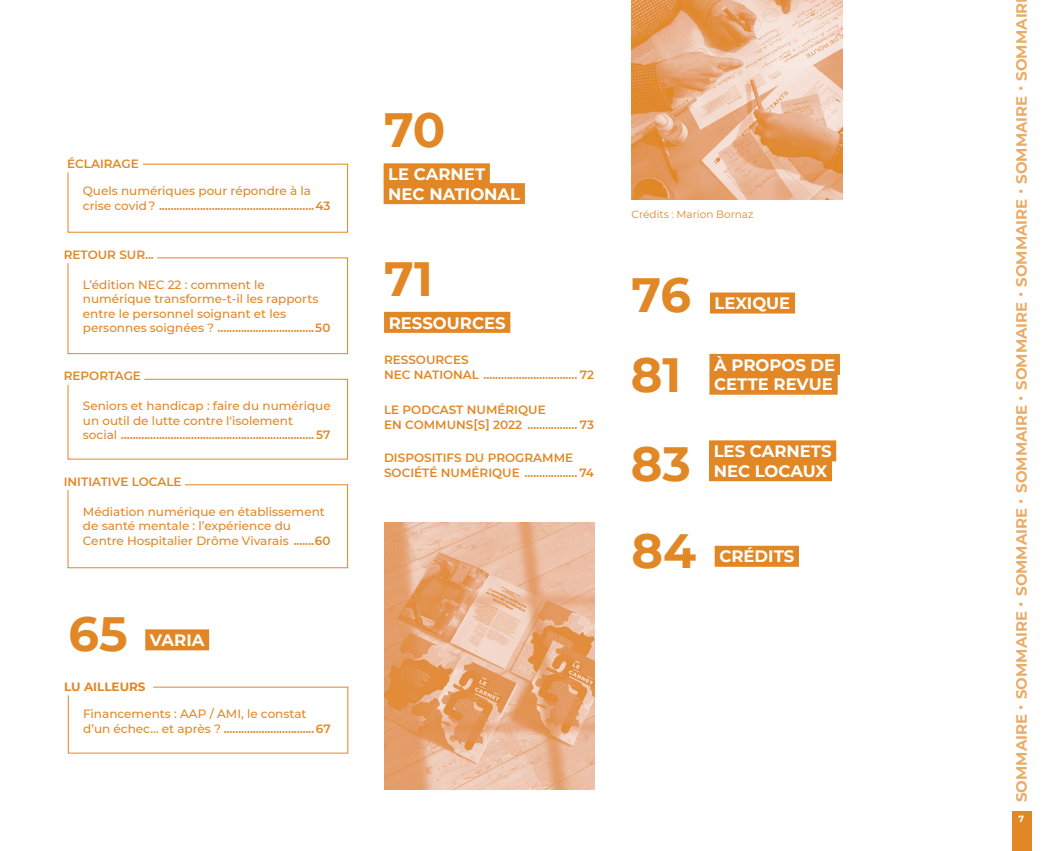
<style>
.page{position:relative;width:1063px;height:851px;background:#fff}
.page>*{position:absolute;margin:0;border:0;box-sizing:border-box;transform-origin:0 0}
.t1{font:700 48px "Montserrat";color:#e18725}
.t2{font:700 16.5px/19.8px "Montserrat";color:#fff}
.t3{font:700 15px "Montserrat";color:#e18725}
.t4{font:500 12px/14.4px "Montserrat";color:#e18725}
.t5{font:600 12px/14.4px "Montserrat";color:#e18725}
.t6{font:700 12px "Montserrat";color:#e18725}
.Note_de_bas_de_page{font:10.5px "Montserrat";color:#e18725}
.t7{font:700 9px "Montserrat";color:#fff}
.s1{font-weight:500}
.s2{font-weight:600}
.s3{font-size:16.5px}
</style>
<div class="page">
<div style="left:1012px;top:810px;width:19px;height:40px;background:#e18725"></div>
<div style="left:145px;top:629px;width:64px;height:21px;background:#e18725"></div>
<div style="left:384px;top:163px;width:106px;height:21px;background:#e18725"></div>
<div style="left:384px;top:183px;width:141px;height:21px;background:#e18725"></div>
<div style="left:710px;top:292px;width:85px;height:21px;background:#e18725"></div>
<div style="left:384px;top:312px;width:126px;height:21px;background:#e18725"></div>
<div style="left:709px;top:354px;width:131px;height:21px;background:#e18725"></div>
<div style="left:709px;top:373px;width:129px;height:21px;background:#e18725"></div>
<div style="left:709px;top:440px;width:127px;height:21px;background:#e18725"></div>
<div style="left:709px;top:460px;width:123px;height:21px;background:#e18725"></div>
<div style="left:715px;top:545px;width:84px;height:21px;background:#e18725"></div>
<img style="left:384px;top:523px;width:211px;height:266px">
<img style="left:632px;top:0;width:210px;height:199px">
<div style="left:68px;top:257px;width:280px;height:97px;border:1px solid #e18725"></div>
<div style="left:64px;top:242px;width:93px;height:21px;background:#fff"></div>
<div style="left:68px;top:379px;width:280px;height:80px;border:1px solid #e18725"></div>
<div style="left:64px;top:363px;width:80px;height:21px;background:#fff"></div>
<div style="left:68px;top:484px;width:280px;height:84px;border:1px solid #e18725"></div>
<div style="left:64px;top:469px;width:121px;height:21px;background:#fff"></div>
<p class="t5" style="left:67px;top:156px;width:73px">ÉCLAIRAGE</p>
<p class="t5" style="left:83px;top:183px;width:249px"><span class="s1">Quels numériques pour répondre à la crise covid ?</span> .....................................................43</p>
<p class="t5" style="left:64px;top:247px;width:92px">RETOUR SUR...</p>
<p class="t4" style="left:83px;top:277px;width:249px">L’édition NEC 22 : comment le numérique transforme-t-il les rapports entre le personnel soignant et les personnes soignées ? <span class="s2">.................................50</span></p>
<p class="t5" style="left:64px;top:368px;width:79px">REPORTAGE</p>
<p class="t4" style="left:83px;top:398px;width:249px">Seniors et handicap : faire du numérique un outil de lutte contre l'isolement<br>social <span class="s2">.................................................................. 57</span></p>
<p class="t5" style="left:64px;top:473px;width:119px">INITIATIVE LOCALE</p>
<p class="t4" style="left:83px;top:504px;width:249px">Médiation numérique en établissement de santé mentale : l’expérience du<br>Centre Hospitalier Drôme Vivarais <span class="s2">.......60</span></p>
<p class="t1" style="left:69px;top:599px;width:61px">65</p>
<p class="t2" style="left:150px;top:629px;width:56px">VARIA</p>
<p class="t6" style="left:64px;top:678px;width:83px">LU AILLEURS</p>
<p class="t4" style="left:83px;top:706px;width:249px">Financements : AAP / AMI, le constat d’un échec… et après ? <span class="s2">...............................67</span></p>
<p class="t1" style="left:384px;top:96px;width:63px">70</p>
<p class="t2" style="left:388px;top:163px;width:133px">LE CARNET<br>NEC NATIONAL</p>
<p class="t1" style="left:384px;top:244px;width:51px">71</p>
<p class="t2" style="left:389px;top:312px;width:118px">RESSOURCES</p>
<p class="t5" style="left:384px;top:352px;width:212px">RESSOURCES<br>NEC NATIONAL ................................ 72</p>
<p class="t5" style="left:384px;top:402px;width:212px">LE PODCAST NUMÉRIQUE<br>EN COMMUNS[S] 2022 ................. 73</p>
<p class="t5" style="left:384px;top:450px;width:212px">DISPOSITIFS DU PROGRAMME<br>SOCIÉTÉ NUMÉRIQUE .................. 74</p>
<p class="Note_de_bas_de_page" style="left:632px;top:207px;width:123px">Crédits : Marion Bornaz</p>
<p class="t1" style="left:632px;top:260px;width:61px">76</p>
<p class="t2" style="left:715px;top:292px;width:77px">LEXIQUE</p>
<p class="t1" style="left:631px;top:340px;width:52px">81</p>
<p class="t2" style="left:714px;top:354px;width:123px">À PROPOS DE<br>CETTE REVUE</p>
<p class="t1" style="left:631px;top:429px;width:62px">83</p>
<p class="t2" style="left:714px;top:440px;width:119px">LES CARNETS<br>NEC LOCAUX</p>
<p class="t1" style="left:632px;top:516px;width:66px">84</p>
<p class="t2" style="left:719px;top:545px;width:76px">CRÉDITS</p>
<p class="t3" style="left:1011px;top:802px;width:800px;rotate:-90deg">SOMMAIRE <span class="s3">·</span> SOMMAIRE <span class="s3">·</span> SOMMAIRE <span class="s3">·</span> SOMMAIRE <span class="s3">·</span> SOMMAIRE <span class="s3">·</span> SOMMAIRE <span class="s3">·</span> SOMMAIRE <span class="s3">·</span> SOMMAIR</p>
<p class="t7" style="left:1019px;top:811px;width:7px">7</p>
</div>
